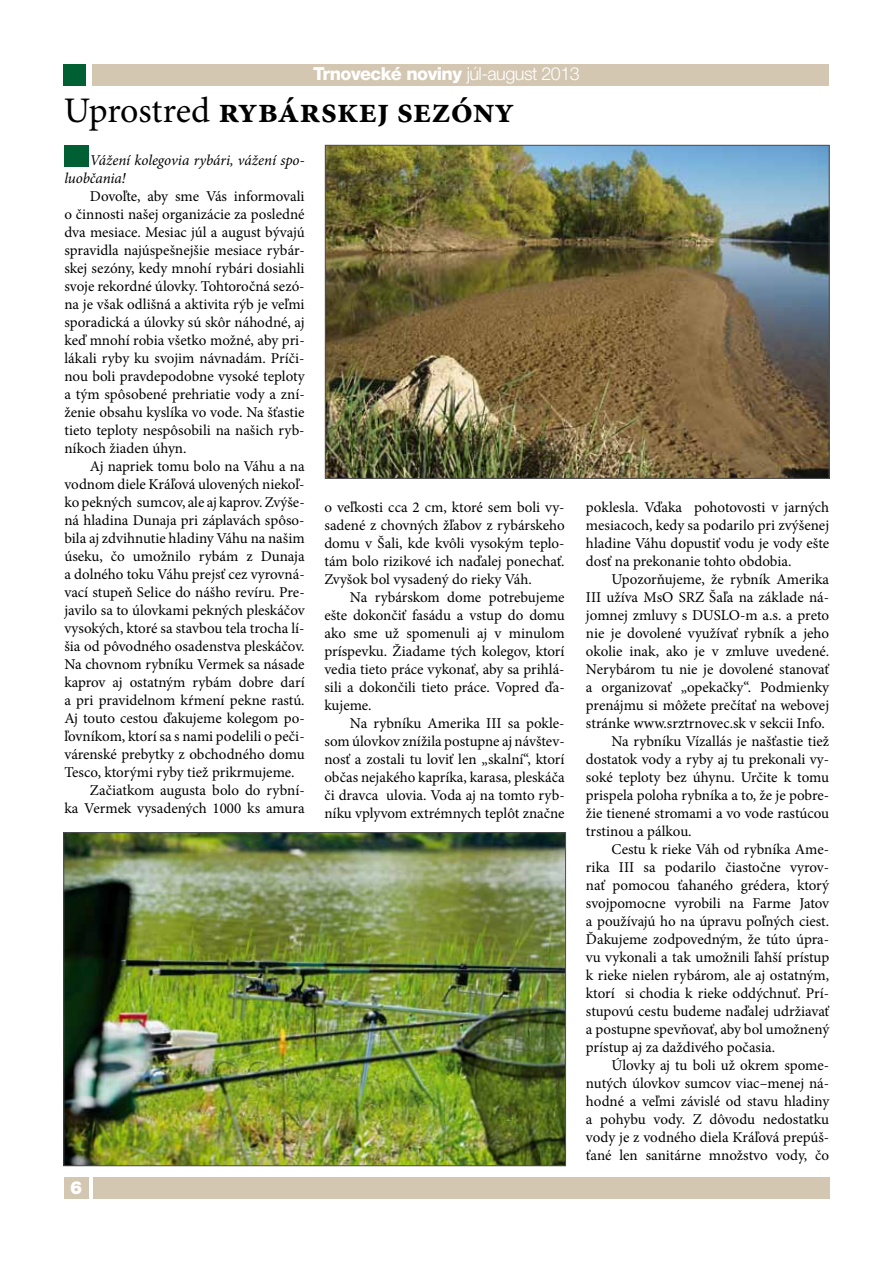
<style>
.page{position:relative;width:893px;height:1263px;background:#fff}
.page>*{position:absolute;margin:0;border:0;box-sizing:border-box;transform-origin:0 0}
.t1{font:700 36px "Minion Pro";color:#000}
.t2{font:800 18px "Helvetica Neue LT Pro";letter-spacing:-.03em;color:#fff}
.t3{font:900 18px "Helvetica Neue LT Pro";color:#fff}
.t4{font:15px "Minion Pro";color:#000}
.t5{font:italic 15px "Minion Pro";letter-spacing:-.005em;color:#000}
.s1{font-weight:300}
.s2{font-weight:400}
</style>
<div class="page">
<div style="left:64px;top:1177px;width:24px;height:22px;background:#d4c7b2"></div>
<div style="left:93px;top:1177px;width:736px;height:22px;background:#d4c7b2"></div>
<div style="left:64px;top:64px;width:22px;height:22px;background:#005f33"></div>
<div style="left:93px;top:64px;width:736px;height:22px;background:#d4c7b2"></div>
<div style="left:64px;top:145px;width:24px;height:22px;background:#005f33"></div>
<img style="left:327px;top:147px;width:500px;height:330px">
<img style="left:66px;top:834px;width:498px;height:330px">
<p class="t2" style="left:313px;top:63px;width:268px">Trnovecké noviny <span class="s1">júl-august 2013</span></p>
<p class="t1" style="left:64px;top:85px;width:452px"><span class="s2">Uprostred</span> rybárskej sezóny</p>
<p class="t5" style="left:90px;top:150px;width:216px">Vážení kolegovia rybári, vážení spo-</p>
<p class="t5" style="left:64px;top:168px;width:63px">luobčania!</p>
<p class="t4" style="left:90px;top:186px;width:216px">Dovoľte, aby sme Vás informovali</p>
<p class="t4" style="left:64px;top:204px;width:242px">o činnosti našej organizácie za posledné</p>
<p class="t4" style="left:64px;top:222px;width:242px">dva mesiace. Mesiac júl a august bývajú</p>
<p class="t4" style="left:64px;top:240px;width:242px">spravidla najúspešnejšie mesiace rybár-</p>
<p class="t4" style="left:64px;top:258px;width:242px">skej sezóny, kedy mnohí rybári dosiahli</p>
<p class="t4" style="left:64px;top:276px;width:242px">svoje rekordné úlovky. Tohtoročná sezó-</p>
<p class="t4" style="left:64px;top:294px;width:242px">na je však odlišná a aktivita rýb je veľmi</p>
<p class="t4" style="left:64px;top:312px;width:242px">sporadická a úlovky sú skôr náhodné, aj</p>
<p class="t4" style="left:64px;top:330px;width:242px">keď mnohí robia všetko možné, aby pri-</p>
<p class="t4" style="left:64px;top:348px;width:242px">lákali ryby ku svojim návnadám. Príči-</p>
<p class="t4" style="left:64px;top:366px;width:242px">nou boli pravdepodobne vysoké teploty</p>
<p class="t4" style="left:64px;top:384px;width:242px">a tým spôsobené prehriatie vody a zní-</p>
<p class="t4" style="left:64px;top:402px;width:242px">ženie obsahu kyslíka vo vode. Na šťastie</p>
<p class="t4" style="left:64px;top:420px;width:242px">tieto teploty nespôsobili na našich ryb-</p>
<p class="t4" style="left:64px;top:438px;width:124px">níkoch žiaden úhyn.</p>
<p class="t4" style="left:90px;top:456px;width:216px">Aj napriek tomu bolo na Váhu a na</p>
<p class="t4" style="left:64px;top:474px;width:242px">vodnom diele Kráľová ulovených niekoľ-</p>
<p class="t4" style="left:64px;top:492px;width:242px">ko pekných sumcov, ale aj kaprov. Zvýše-</p>
<p class="t4" style="left:64px;top:510px;width:242px">ná hladina Dunaja pri záplavách spôso-</p>
<p class="t4" style="left:64px;top:528px;width:242px">bila aj zdvihnutie hladiny Váhu na našim</p>
<p class="t4" style="left:64px;top:546px;width:242px">úseku, čo umožnilo rybám z Dunaja</p>
<p class="t4" style="left:64px;top:564px;width:242px">a dolného toku Váhu prejsť cez vyrovná-</p>
<p class="t4" style="left:64px;top:582px;width:242px">vací stupeň Selice do nášho revíru. Pre-</p>
<p class="t4" style="left:64px;top:600px;width:242px">javilo sa to úlovkami pekných pleskáčov</p>
<p class="t4" style="left:64px;top:618px;width:242px">vysokých, ktoré sa stavbou tela trocha lí-</p>
<p class="t4" style="left:64px;top:636px;width:242px">šia od pôvodného osadenstva pleskáčov.</p>
<p class="t4" style="left:64px;top:654px;width:242px">Na chovnom rybníku Vermek sa násade</p>
<p class="t4" style="left:64px;top:672px;width:242px">kaprov aj ostatným rybám dobre darí</p>
<p class="t4" style="left:64px;top:690px;width:242px">a pri pravidelnom kŕmení pekne rastú.</p>
<p class="t4" style="left:64px;top:708px;width:242px">Aj touto cestou ďakujeme kolegom po-</p>
<p class="t4" style="left:64px;top:726px;width:242px">ľovníkom, ktorí sa s nami podelili o peči-</p>
<p class="t4" style="left:64px;top:744px;width:242px">várenské prebytky z obchodného domu</p>
<p class="t4" style="left:64px;top:762px;width:232px">Tesco, ktorými ryby tiež prikrmujeme.</p>
<p class="t4" style="left:90px;top:780px;width:216px">Začiatkom augusta bolo do rybní-</p>
<p class="t4" style="left:64px;top:798px;width:242px">ka Vermek vysadených 1000 ks amura</p>
<p class="t4" style="left:324px;top:497px;width:242px">o veľkosti cca 2 cm, ktoré sem boli vy-</p>
<p class="t4" style="left:324px;top:515px;width:242px">sadené z chovných žľabov z rybárskeho</p>
<p class="t4" style="left:324px;top:533px;width:242px">domu v Šali, kde kvôli vysokým teplo-</p>
<p class="t4" style="left:324px;top:551px;width:242px">tám bolo rizikové ich naďalej ponechať.</p>
<p class="t4" style="left:324px;top:569px;width:209px">Zvyšok bol vysadený do rieky Váh.</p>
<p class="t4" style="left:350px;top:587px;width:216px">Na rybárskom dome potrebujeme</p>
<p class="t4" style="left:324px;top:605px;width:242px">ešte dokončiť fasádu a vstup do domu</p>
<p class="t4" style="left:324px;top:623px;width:242px">ako sme už spomenuli aj v minulom</p>
<p class="t4" style="left:324px;top:641px;width:242px">príspevku. Žiadame tých kolegov, ktorí</p>
<p class="t4" style="left:324px;top:659px;width:242px">vedia tieto práce vykonať, aby sa prihlá-</p>
<p class="t4" style="left:324px;top:677px;width:242px">sili a dokončili tieto práce. Vopred ďa-</p>
<p class="t4" style="left:324px;top:695px;width:49px">kujeme.</p>
<p class="t4" style="left:350px;top:713px;width:216px">Na rybníku Amerika III sa pokle-</p>
<p class="t4" style="left:324px;top:731px;width:242px">som úlovkov znížila postupne aj návštev-</p>
<p class="t4" style="left:324px;top:749px;width:242px">nosť a zostali tu loviť len „skalní“, ktorí</p>
<p class="t4" style="left:324px;top:767px;width:242px">občas nejakého kapríka, karasa, pleskáča</p>
<p class="t4" style="left:324px;top:785px;width:242px">či dravca ulovia. Voda aj na tomto ryb-</p>
<p class="t4" style="left:324px;top:803px;width:242px">níku vplyvom extrémnych teplôt značne</p>
<p class="t3" style="left:70px;top:1177px;width:14px">6</p>
<p class="t4" style="left:586px;top:497px;width:245px">poklesla. Vďaka pohotovosti v jarných</p>
<p class="t4" style="left:586px;top:515px;width:245px">mesiacoch, kedy sa podarilo pri zvýšenej</p>
<p class="t4" style="left:586px;top:533px;width:245px">hladine Váhu dopustiť vodu je vody ešte</p>
<p class="t4" style="left:586px;top:551px;width:207px">dosť na prekonanie tohto obdobia.</p>
<p class="t4" style="left:611px;top:569px;width:219px">Upozorňujeme, že rybník Amerika</p>
<p class="t4" style="left:586px;top:587px;width:245px">III užíva MsO SRZ Šaľa na základe ná-</p>
<p class="t4" style="left:586px;top:605px;width:245px">jomnej zmluvy s DUSLO-m a.s. a preto</p>
<p class="t4" style="left:586px;top:623px;width:245px">nie je dovolené využívať rybník a jeho</p>
<p class="t4" style="left:586px;top:641px;width:245px">okolie inak, ako je v zmluve uvedené.</p>
<p class="t4" style="left:586px;top:659px;width:245px">Nerybárom tu nie je dovolené stanovať</p>
<p class="t4" style="left:586px;top:677px;width:245px">a organizovať „opekačky“. Podmienky</p>
<p class="t4" style="left:586px;top:695px;width:245px">prenájmu si môžete prečítať na webovej</p>
<p class="t4" style="left:586px;top:713px;width:240px">stránke www.srztrnovec.sk v sekcii Info.</p>
<p class="t4" style="left:611px;top:731px;width:219px">Na rybníku Vízallás je našťastie tiež</p>
<p class="t4" style="left:586px;top:749px;width:245px">dostatok vody a ryby aj tu prekonali vy-</p>
<p class="t4" style="left:586px;top:767px;width:245px">soké teploty bez úhynu. Určite k tomu</p>
<p class="t4" style="left:586px;top:785px;width:245px">prispela poloha rybníka a to, že je pobre-</p>
<p class="t4" style="left:586px;top:803px;width:245px">žie tienené stromami a vo vode rastúcou</p>
<p class="t4" style="left:586px;top:821px;width:107px">trstinou a pálkou.</p>
<p class="t4" style="left:611px;top:839px;width:219px">Cestu k rieke Váh od rybníka Ame-</p>
<p class="t4" style="left:586px;top:857px;width:245px">rika III sa podarilo čiastočne vyrov-</p>
<p class="t4" style="left:586px;top:875px;width:245px">nať pomocou ťahaného grédera, ktorý</p>
<p class="t4" style="left:586px;top:893px;width:245px">svojpomocne vyrobili na Farme Jatov</p>
<p class="t4" style="left:586px;top:911px;width:245px">a používajú ho na úpravu poľných ciest.</p>
<p class="t4" style="left:586px;top:929px;width:245px">Ďakujeme zodpovedným, že túto úpra-</p>
<p class="t4" style="left:586px;top:947px;width:245px">vu vykonali a tak umožnili ľahší prístup</p>
<p class="t4" style="left:586px;top:965px;width:245px">k rieke nielen rybárom, ale aj ostatným,</p>
<p class="t4" style="left:586px;top:983px;width:245px">ktorí si chodia k rieke oddýchnuť. Prí-</p>
<p class="t4" style="left:586px;top:1001px;width:245px">stupovú cestu budeme naďalej udržiavať</p>
<p class="t4" style="left:586px;top:1019px;width:245px">a postupne spevňovať, aby bol umožnený</p>
<p class="t4" style="left:586px;top:1037px;width:191px">prístup aj za daždivého počasia.</p>
<p class="t4" style="left:611px;top:1055px;width:219px">Úlovky aj tu boli už okrem spome-</p>
<p class="t4" style="left:586px;top:1073px;width:245px">nutých úlovkov sumcov viac–menej ná-</p>
<p class="t4" style="left:586px;top:1091px;width:245px">hodné a veľmi závislé od stavu hladiny</p>
<p class="t4" style="left:586px;top:1109px;width:245px">a pohybu vody. Z dôvodu nedostatku</p>
<p class="t4" style="left:586px;top:1127px;width:245px">vody je z vodného diela Kráľová prepúš-</p>
<p class="t4" style="left:586px;top:1145px;width:245px">ťané len sanitárne množstvo vody, čo</p>
</div>
